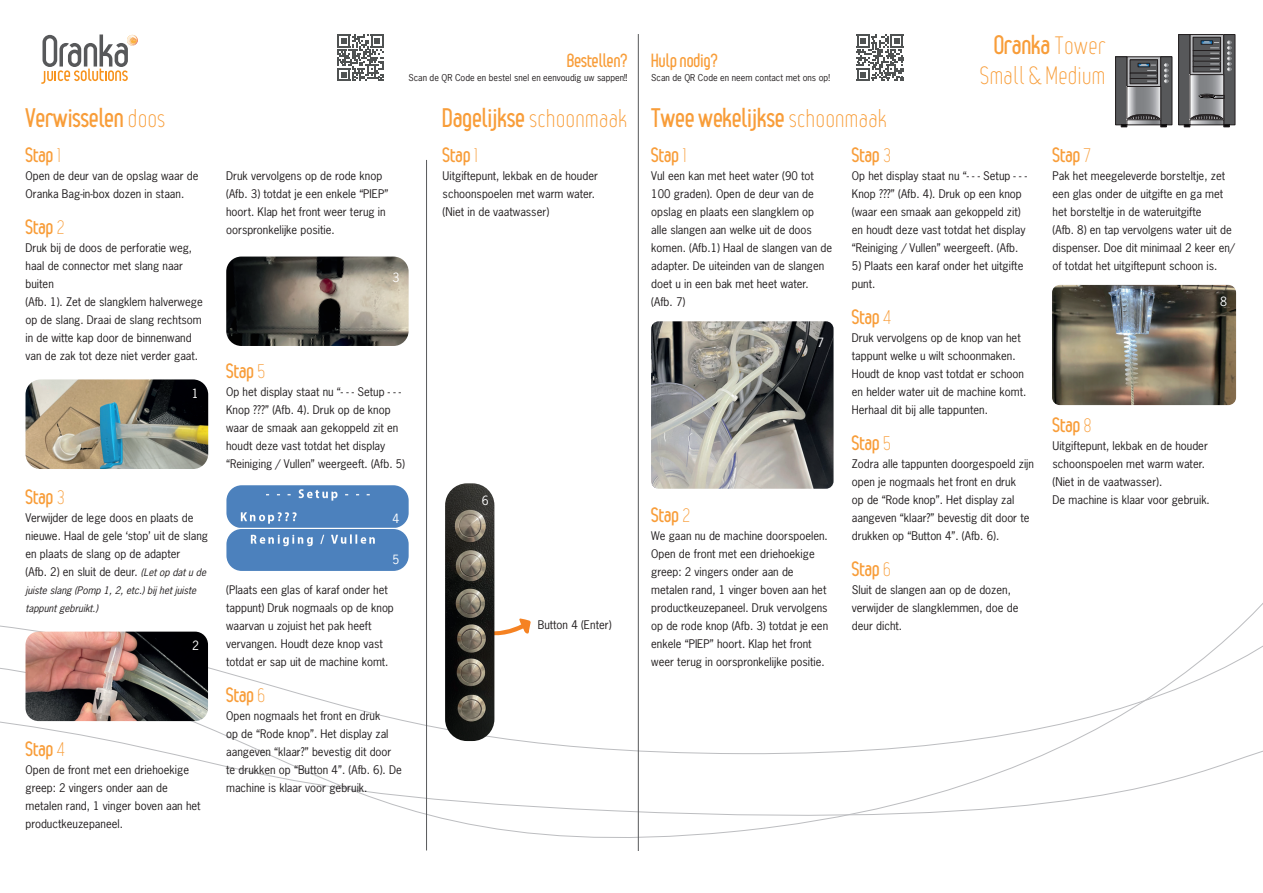
<style>
.page{position:relative;width:1263px;height:893px;background:#fff}
.page>*{position:absolute;margin:0;border:0;box-sizing:border-box;transform-origin:0 0}
.t1{font:700 25.2px "Leger";letter-spacing:.01em;color:#f89d39}
.t2{font:300 25.2px/30px "Leger";letter-spacing:.01em;color:#f89d39;text-align:center}
.t3{font:700 19.65px "Leger";letter-spacing:.01em;color:#f89d39}
.t4{font:700 17.85px "Leger";letter-spacing:.01em;color:#f89d39}
.t5{font:12px "News Gothic Std";color:#fff}
.t6{font:11.25px/18px "News Gothic Std";color:#231f20}
.t7{font:italic 9.75px/18px "News Gothic Std";color:#231f20}
.t8{font:9px "News Gothic Std";color:#231f20}
.s1{font-weight:300}
.s2{font-style:italic;font-size:9.75px}
.s3{font-weight:700}
</style>
<div class="page">
<svg style="left:0;top:444px;width:1263px;height:387px"></svg>
<svg style="left:41px;top:34px;width:97px;height:50px"></svg>
<svg style="left:337px;top:34px;width:47px;height:47px"></svg>
<hr style="left:426px;top:160px;width:1px;height:690px;background:#57585a">
<hr style="left:638px;top:34px;width:1px;height:817px;background:#57585a">
<svg style="left:857px;top:34px;width:46px;height:47px"></svg>
<img style="left:226px;top:485px;width:183px;height:86px">
<img style="left:226px;top:257px;width:183px;height:89px">
<img style="left:26px;top:632px;width:182px;height:89px">
<img style="left:26px;top:379px;width:182px;height:90px">
<svg style="left:494px;top:606px;width:37px;height:31px"></svg>
<img style="left:445px;top:483px;width:49px;height:258px">
<img style="left:1052px;top:285px;width:184px;height:120px">
<img style="left:651px;top:321px;width:182px;height:168px">
<svg style="left:1129px;top:59px;width:30px;height:4px"></svg>
<div style="left:1115px;top:57px;width:12px;height:68px;background:#57585a"></div>
<div style="left:1115px;top:57px;width:12px;height:68px;border:1px solid #231f20"></div>
<div style="left:1161px;top:57px;width:11px;height:68px;background:#57585a"></div>
<div style="left:1161px;top:57px;width:11px;height:68px;border:1px solid #231f20"></div>
<div style="left:1130px;top:60px;width:27px;height:13px;background:#57585a"></div>
<div style="left:1130px;top:60px;width:27px;height:13px;border:1px solid #231f20"></div>
<svg style="left:1121px;top:63px;width:47px;height:64px"></svg>
<svg style="left:1192px;top:36px;width:30px;height:4px"></svg>
<div style="left:1190px;top:34px;width:34px;height:41px;border:1px solid #231f20"></div>
<div style="left:1178px;top:35px;width:12px;height:90px;background:#57585a"></div>
<div style="left:1178px;top:34px;width:12px;height:91px;border:1px solid #231f20"></div>
<div style="left:1224px;top:35px;width:11px;height:90px;background:#57585a"></div>
<div style="left:1224px;top:34px;width:11px;height:91px;border:1px solid #231f20"></div>
<div style="left:1193px;top:37px;width:27px;height:14px;background:#57585a"></div>
<div style="left:1193px;top:37px;width:27px;height:14px;border:1px solid #231f20"></div>
<svg style="left:1184px;top:40px;width:47px;height:87px"></svg>
<h3 class="t4" style="left:567px;top:50px;width:62px">Bestellen?</h3>
<p class="t8" style="left:408px;top:72px;width:221px">Scan de QR Code en bestel snel en eenvoudig uw sappen!!</p>
<h1 class="t1" style="left:26px;top:103px;width:141px">Verwisselen <span class="s1">doos</span></h1>
<h1 class="t1" style="left:443px;top:103px;width:186px">Dagelijkse <span class="s1">schoonmaak</span></h1>
<h2 class="t3" style="left:26px;top:143px;width:37px">Stap <span class="s1">1</span></h2>
<p class="t6" style="left:26px;top:167px;width:175px">Open de deur van de opslag waar de<br>Oranka Bag-in-box dozen in staan.</p>
<h2 class="t3" style="left:26px;top:215px;width:41px">Stap <span class="s1">2</span></h2>
<p class="t6" style="left:26px;top:239px;width:179px">Druk bij de doos de perforatie weg, haal de connector met slang naar buiten<br>(Afb. 1). Zet de slangklem halverwege op de slang. Draai de slang rechtsom in de witte kap door de binnenwand van de zak tot deze niet verder gaat.</p>
<p class="t5" style="left:192px;top:386px;width:8px">1</p>
<h2 class="t3" style="left:26px;top:485px;width:41px">Stap <span class="s1">3</span></h2>
<p class="t6" style="left:26px;top:509px;width:185px">Verwijder de lege doos en plaats de nieuwe. Haal de gele ‘stop’ uit de slang en plaats de slang op de adapter<br>(Afb. 2) en sluit de deur. <span class="s2">(Letop datude</span></p>
<p class="t7" style="left:26px;top:581px;width:175px">juiste slang (Pomp 1,2,etc.)bij hetjuiste tappuntgebruikt.)</p>
<p class="t5" style="left:192px;top:638px;width:8px">2</p>
<h2 class="t3" style="left:26px;top:737px;width:41px">Stap <span class="s1">4</span></h2>
<p class="t6" style="left:26px;top:761px;width:177px">Open de front met een driehoekige greep: 2 vingers onder aan de metalen rand, 1 vinger boven aan het productkeuzepaneel.</p>
<p class="t6" style="left:226px;top:167px;width:164px">Druk vervolgens op de rode knop (Afb. 3) totdat je een enkele “PIEP” hoort. Klap het front weer terug in oorspronkelijke positie.</p>
<p class="t5" style="left:392px;top:270px;width:8px">3</p>
<h2 class="t3" style="left:226px;top:359px;width:41px">Stap <span class="s1">5</span></h2>
<p class="t6" style="left:226px;top:383px;width:181px">Op het display staat nu “- - - Setup - - - Knop ???” (Afb. 4). Druk op de knop waar de smaak aan gekoppeld zit en houdt deze vast totdat het display “Reiniging / Vullen” weergeeft. (Afb. 5)</p>
<p class="t5" style="left:392px;top:511px;width:8px">4</p>
<p class="t5" style="left:392px;top:552px;width:8px">5</p>
<p class="t6" style="left:226px;top:581px;width:169px">(Plaats een glas of karaf onder het tappunt) Druk nogmaals op de knop waarvan u zojuist het pak heeft vervangen. Houdt deze knop vast totdat er sap uit de machine komt.</p>
<h2 class="t3" style="left:226px;top:683px;width:41px">Stap <span class="s1">6</span></h2>
<p class="t6" style="left:226px;top:707px;width:177px">Open nogmaals het front en druk<br>op de “Rode knop”. Het display zal aangeven “klaar?” bevestig dit door te drukken op “Button 4”. (Afb. 6). De machine is klaar voor gebruik.</p>
<h2 class="t3" style="left:443px;top:143px;width:37px">Stap <span class="s1">1</span></h2>
<p class="t6" style="left:443px;top:167px;width:157px">Uitgiftepunt, lekbak en de houder schoonspoelen met warm water. (Niet in de vaatwasser)</p>
<p class="t5" style="left:482px;top:493px;width:8px">6</p>
<p class="t6" style="left:538px;top:616px;width:75px">Button 4 (Enter)</p>
<h3 class="t4" style="left:651px;top:50px;width:68px">Hulp nodig?</h3>
<p class="t8" style="left:651px;top:72px;width:180px">Scan de QR Code en neem contact met ons op!</p>
<h1 class="t1" style="left:651px;top:103px;width:237px">Twee wekelijkse <span class="s1">schoonmaak</span></h1>
<h1 class="t2" style="left:980px;top:30px;width:127px"><span class="s3">Oranka</span> Tower<br>Small &amp; Medium</h1>
<h2 class="t3" style="left:651px;top:143px;width:37px">Stap <span class="s1">1</span></h2>
<p class="t6" style="left:651px;top:167px;width:182px">Vul een kan met heet water (90 tot<br>100 graden). Open de deur van de opslag en plaats een slangklem op alle slangen aan welke uit de doos komen. (Afb.1) Haal de slangen van de adapter. De uiteinden van de slangen doet u in een bak met heet water. (Afb. 7)</p>
<p class="t5" style="left:817px;top:335px;width:8px">7</p>
<h2 class="t3" style="left:651px;top:503px;width:41px">Stap <span class="s1">2</span></h2>
<p class="t6" style="left:651px;top:527px;width:178px">We gaan nu de machine doorspoelen.<br>Open de front met een driehoekige greep: 2 vingers onder aan de metalen rand, 1 vinger boven aan het productkeuzepaneel. Druk vervolgens op de rode knop (Afb. 3) totdat je een enkele “PIEP” hoort. Klap het front weer terug in oorspronkelijke positie.</p>
<h2 class="t3" style="left:852px;top:143px;width:41px">Stap <span class="s1">3</span></h2>
<p class="t6" style="left:852px;top:167px;width:177px">Op het display staat nu “- - - Setup - - - Knop ???” (Afb. 4). Druk op een knop (waar een smaak aan gekoppeld zit) en houdt deze vast totdat het display “Reiniging / Vullen” weergeeft. (Afb.</p>
<p class="t6" style="left:852px;top:257px;width:173px">5) Plaats een karaf onder het uitgifte punt.</p>
<h2 class="t3" style="left:852px;top:305px;width:41px">Stap <span class="s1">4</span></h2>
<p class="t6" style="left:852px;top:329px;width:176px">Druk vervolgens op de knop van het tappunt welke u wilt schoonmaken.<br>Houdt de knop vast totdat er schoon en helder water uit de machine komt.<br>Herhaal dit bij alle tappunten.</p>
<h2 class="t3" style="left:852px;top:431px;width:41px">Stap <span class="s1">5</span></h2>
<p class="t6" style="left:852px;top:455px;width:184px">Zodra alle tappunten doorgespoeld zijn open je nogmaals het front en druk<br>op de “Rode knop”. Het display zal aangeven “klaar?” bevestig dit door te drukken op “Button 4”. (Afb. 6).</p>
<h2 class="t3" style="left:852px;top:557px;width:41px">Stap <span class="s1">6</span></h2>
<p class="t6" style="left:852px;top:581px;width:168px">Sluit de slangen aan op de dozen, verwijder de slangklemmen, doe de deur dicht.</p>
<h2 class="t3" style="left:1052px;top:143px;width:40px">Stap <span class="s1">7</span></h2>
<p class="t6" style="left:1052px;top:167px;width:184px">Pak het meegeleverde borsteltje, zet een glas onder de uitgifte en ga met het borsteltje in de wateruitgifte<br>(Afb. 8) en tap vervolgens water uit de dispenser. Doe dit minimaal 2 keer en/ of totdat het uitgiftepunt schoon is.</p>
<p class="t5" style="left:1220px;top:294px;width:8px">8</p>
<h2 class="t3" style="left:1052px;top:413px;width:41px">Stap <span class="s1">8</span></h2>
<p class="t6" style="left:1052px;top:437px;width:159px">Uitgiftepunt, lekbak en de houder schoonspoelen met warm water. (Niet in de vaatwasser).<br>De machine is klaar voor gebruik.</p>
</div>
